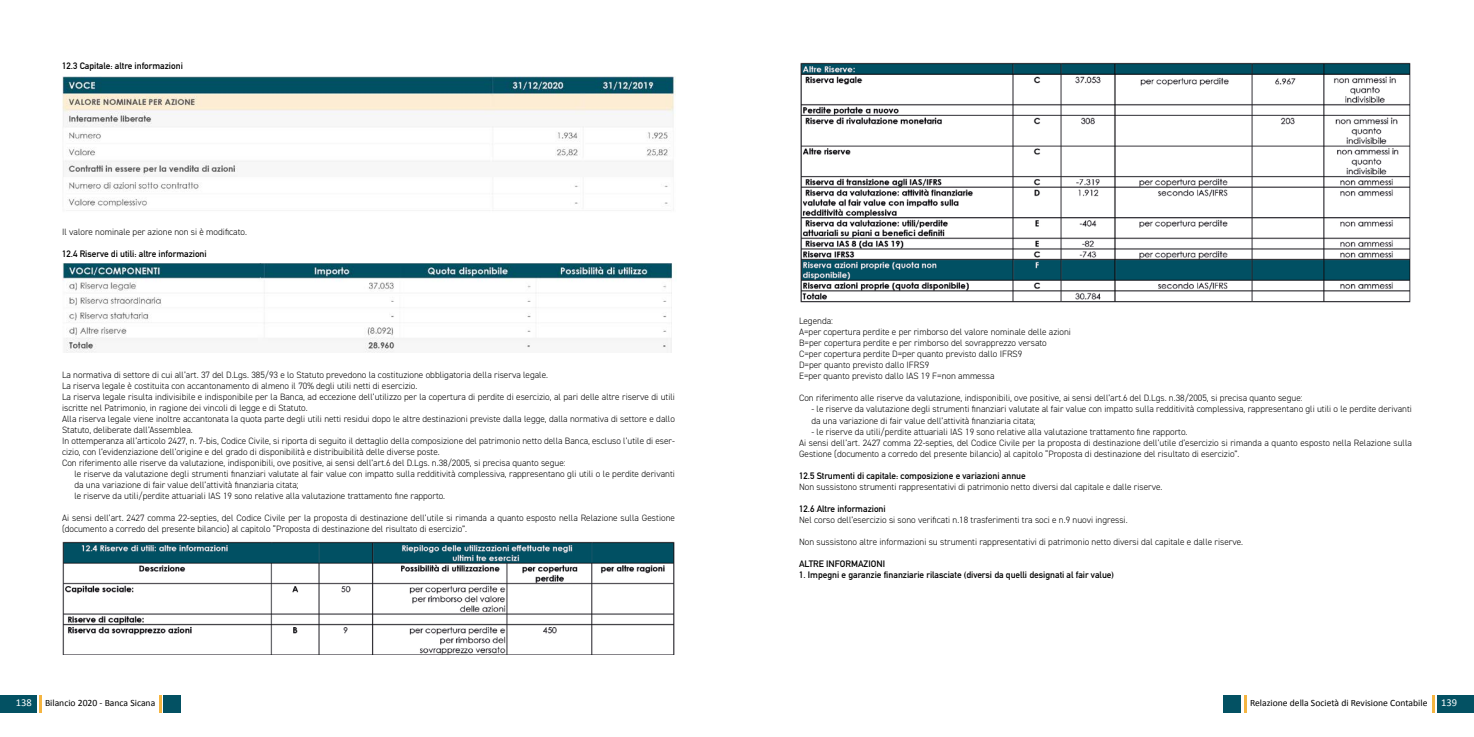
<style>
.page{position:relative;width:1474px;height:737px;background:#fff}
.page>*{position:absolute;margin:0;border:0;box-sizing:border-box;transform-origin:0 0}
.t1{font:10.5px "Calibri";color:#fff}
.t2{font:9.62px "Calibri";color:#000}
.t3{font:300 9.19px/11px "DIN2014";color:#000}
.t4{font:700 9.19px "DIN Alternate";color:#000}
</style>
<div class="page">
<div style="left:0;top:694px;width:37px;height:18px;background:#035163"></div>
<svg style="left:40px;top:695px;width:2px;height:17px"></svg>
<svg style="left:159px;top:695px;width:2px;height:17px"></svg>
<div style="left:164px;top:694px;width:17px;height:18px;background:#035163"></div>
<div style="left:1436px;top:694px;width:37px;height:18px;background:#035163"></div>
<hr style="left:1431px;top:694px;width:3px;height:18px;background:#f5b541">
<hr style="left:1243px;top:694px;width:3px;height:18px;background:#f5b541">
<div style="left:1223px;top:694px;width:18px;height:18px;background:#035163"></div>
<img style="left:62px;top:76px;width:613px;height:135px">
<img style="left:62px;top:263px;width:611px;height:90px">
<img style="left:62px;top:541px;width:613px;height:114px">
<img style="left:800px;top:62px;width:611px;height:241px">
<p class="t4" style="left:62px;top:59px;width:122px">12.3 Capitale: altre informazioni</p>
<p class="t3" style="left:62px;top:226px;width:186px">Il valore nominale per azione non si è modificato.</p>
<p class="t4" style="left:62px;top:246px;width:146px">12.4 Riserve di utili: altre informazioni</p>
<p class="t3" style="left:62px;top:369px;width:614px">La normativa di settore di cui all’art. 37 del D.Lgs. 385/93 e lo Statuto prevedono la costituzione obbligatoria della riserva legale.<br>La riserva legale è costituita con accantonamento di almeno il 70% degli utili netti di esercizio.<br>La riserva legale risulta indivisibile e indisponibile per la Banca, ad eccezione dell’utilizzo per la copertura di perdite di esercizio, al pari delle altre riserve di utili iscritte nel Patrimonio, in ragione dei vincoli di legge e di Statuto.<br>Alla riserva legale viene inoltre accantonata la quota parte degli utili netti residui dopo le altre destinazioni previste dalla legge, dalla normativa di settore e dallo Statuto, deliberate dall’Assemblea.<br>In ottemperanza all’articolo 2427, n. 7-bis, Codice Civile, si riporta di seguito il dettaglio della composizione del patrimonio netto della Banca, escluso l’utile di eser&shy;cizio, con l’evidenziazione dell’origine e del grado di disponibilità e distribuibilità delle diverse poste.<br>Con riferimento alle riserve da valutazione, indisponibili, ove positive, ai sensi dell’art.6 del D.Lgs. n.38/2005, si precisa quanto segue:</p>
<p class="t3" style="left:74px;top:468px;width:602px">le riserve da valutazione degli strumenti finanziari valutate al fair value con impatto sulla redditività complessiva, rappresentano gli utili o le perdite derivanti da una variazione di fair value dell’attività finanziaria citata;<br>le riserve da utili/perdite attuariali IAS 19 sono relative alla valutazione trattamento fine rapporto.</p>
<p class="t3" style="left:62px;top:512px;width:614px">Ai sensi dell’art. 2427 comma 22-septies, del Codice Civile per la proposta di destinazione dell’utile si rimanda a quanto esposto nella Relazione sulla Gestione (documento a corredo del presente bilancio) al capitolo “Proposta di destinazione del risultato di esercizio”.</p>
<p class="t3" style="left:799px;top:315px;width:273px">Legenda:<br>A=per copertura perdite e per rimborso del valore nominale delle azioni B=per copertura perdite e per rimborso del sovrapprezzo versato C=per copertura perdite D=per quanto previsto dallo IFRS9<br>D=per quanto previsto dallo IFRS9<br>E=per quanto previsto dallo IAS 19 F=non ammessa</p>
<p class="t3" style="left:799px;top:393px;width:505px">Con riferimento alle riserve da valutazione, indisponibili, ove positive, ai sensi dell’art.6 del D.Lgs. n.38/2005, si precisa quanto segue:</p>
<p class="t3" style="left:811px;top:404px;width:602px">- le riserve da valutazione degli strumenti finanziari valutate al fair value con impatto sulla redditività complessiva, rappresentano gli utili o le perdite derivanti da una variazione di fair value dell’attività finanziaria citata;</p>
<p class="t3" style="left:799px;top:426px;width:614px;text-indent:12px">- le riserve da utili/perdite attuariali IAS 19 sono relative alla valutazione trattamento fine rapporto.<br>Ai sensi dell’art. 2427 comma 22-septies, del Codice Civile per la proposta di destinazione dell’utile d’esercizio si rimanda a quanto esposto nella Relazione sulla<br>Gestione (documento a corredo del presente bilancio) al capitolo “Proposta di destinazione del risultato di esercizio”.</p>
<p class="t4" style="left:799px;top:468px;width:228px">12.5 Strumenti di capitale: composizione e variazioni annue</p>
<p class="t3" style="left:799px;top:481px;width:365px">Non sussistono strumenti rappresentativi di patrimonio netto diversi dal capitale e dalle riserve.</p>
<p class="t4" style="left:799px;top:501px;width:88px">12.6 Altre informazioni</p>
<p class="t3" style="left:799px;top:514px;width:330px">Nel corso dell’esercizio si sono verificati n.18 trasferimenti tra soci e n.9 nuovi ingressi.</p>
<p class="t3" style="left:799px;top:536px;width:445px">Non sussistono altre informazioni su strumenti rappresentativi di patrimonio netto diversi dal capitale e dalle riserve.</p>
<p class="t4" style="left:799px;top:556px;width:87px">ALTRE INFORMAZIONI</p>
<p class="t4" style="left:799px;top:567px;width:316px">1. Impegni e garanzie finanziarie rilasciate (diversi da quelli designati al fair value)</p>
<p class="t1" style="left:16px;top:695px;width:17px">138</p>
<p class="t2" style="left:45px;top:696px;width:112px">Bilancio 2020 - Banca Sicana</p>
<p class="t2" style="left:1250px;top:696px;width:179px">Relazione della Società di Revisione Contabile</p>
<p class="t1" style="left:1441px;top:695px;width:17px">139</p>
</div>
